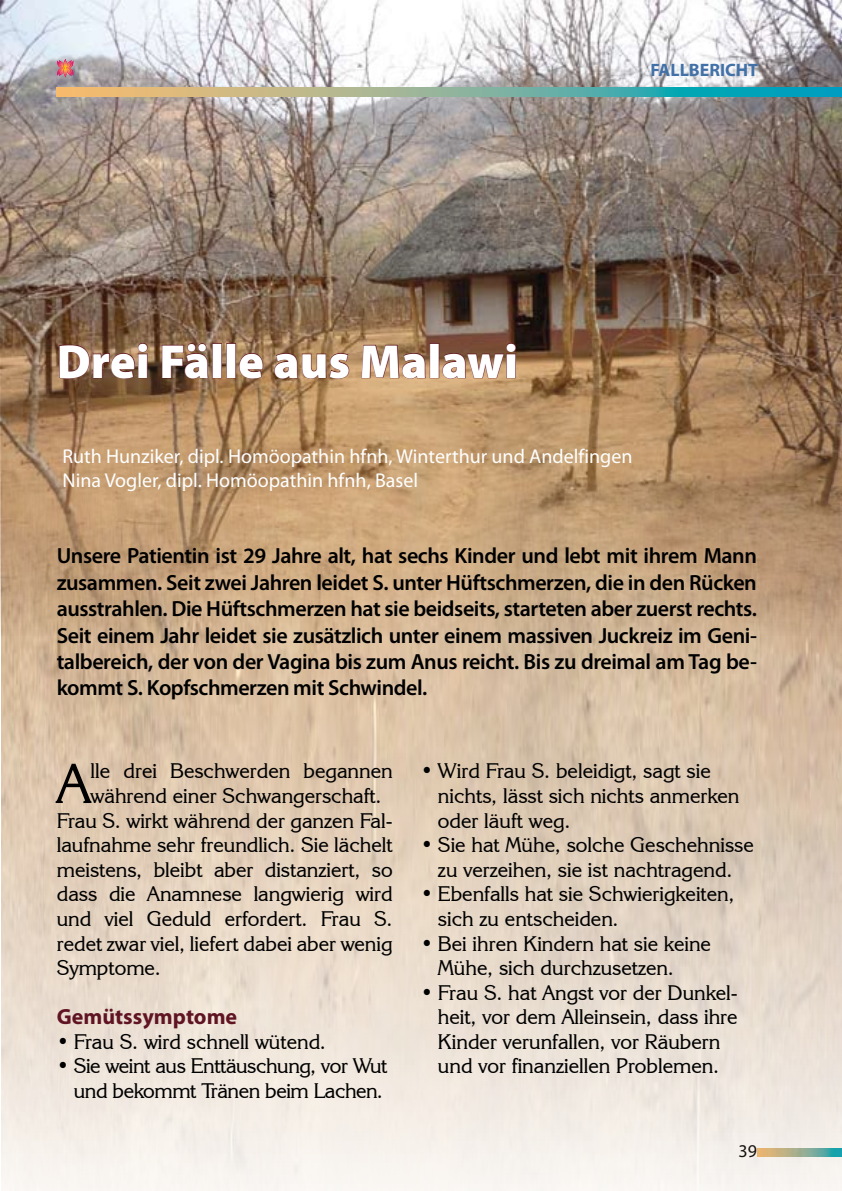
<style>
.page{position:relative;width:842px;height:1191px;background:#fff}
.page>*{position:absolute;margin:0;border:0;box-sizing:border-box;transform-origin:0 0}
.t1{font:56.2px "Korinna IT Cby BT";color:#000}
.t2{font:900 48px "Myriad Pro";color:#fff}
.t3{font:600 22px/26.4px "Myriad Pro";letter-spacing:-.02em;color:#000;text-align:justify}
.t4{font:700 22px "Myriad Pro";color:#601423}
.t5{font:21px/24.6px "Korinna IT Cby BT";color:#000}
.t6{font:21px/24.6px "Korinna IT Cby BT";letter-spacing:-.02em;color:#000;text-align:center}
.t7{font:20px/24px "Myriad Pro";color:#fff}
.t8{font:700 18px "Myriad Pro";color:#4271a8}
.t9{font:18px "Myriad Pro";color:#000}
</style>
<div class="page">
<img style="left:1px;top:635px;width:841px;height:556px">
<img style="left:0;top:0;width:842px;height:635px">
<svg style="left:59px;top:342px;width:89px;height:37px;background:#845b43"></svg>
<svg style="left:161px;top:343px;width:48px;height:36px;background:#7b553f"></svg>
<div style="left:212px;top:343px;width:10px;height:35px;border:1px solid #601423"></div>
<div style="left:226px;top:343px;width:10px;height:35px;border:1px solid #601423"></div>
<svg style="left:239px;top:352px;width:25px;height:27px"></svg>
<svg style="left:274px;top:352px;width:76px;height:27px;background:#9d7050"></svg>
<svg style="left:361px;top:303px;width:65px;height:76px;background:#9f7855"></svg>
<div style="left:430px;top:343px;width:9px;height:35px;border:1px solid #601423"></div>
<svg style="left:442px;top:342px;width:74px;height:49px;background:#a37756"></svg>
<svg style="left:57px;top:88px;width:785px;height:8px;background:#7fb09a"></svg>
<svg style="left:57px;top:59px;width:17px;height:18px"></svg>
<p class="t8" style="left:650px;top:59px;width:109px">FALLBERICHT</p>
<h2 class="t2" style="left:57px;top:329px;width:463px">Drei Fälle aus Malawi</h2>
<p class="t7" style="left:62px;top:443px;width:571px">Ruth Hunziker, dipl. Homöopathin hfnh, Winterthur und Andelfingen<br>Nina Vogler, dipl. Homöopathin hfnh, Basel</p>
<p class="t3" style="left:57px;top:542px;width:702px">Unsere Patientin ist 29 Jahre alt, hat sechs Kinder und lebt mit ihrem Mann zusammen. Seit zwei Jahren leidet S. unter Hüftschmerzen, die in den Rücken ausstrahlen. Die Hüftschmerzen hat sie beidseits, starteten aber zuerst rechts.<br>Seit einem Jahr leidet sie zusätzlich unter einem massiven Juckreiz im Geni&shy;talbereich, der von der Vagina bis zum Anus reicht. Bis zu dreimal am Tag be&shy;kommt S. Kopfschmerzen mit Schwindel.</p>
<h1 class="t1" style="left:57px;top:749px;width:35px">A</h1>
<p class="t5" style="left:91px;top:758px;width:304px">lle drei Beschwerden begannen</p>
<p class="t5" style="left:91px;top:783px;width:292px">während einer Schwangerschaft.</p>
<p class="t5" style="left:57px;top:807px;width:337px">Frau S. wirkt während der ganzen Fal-</p>
<p class="t5" style="left:57px;top:832px;width:337px">laufnahme sehr freundlich. Sie lächelt</p>
<p class="t5" style="left:57px;top:857px;width:337px">meistens, bleibt aber distanziert, so</p>
<p class="t5" style="left:57px;top:881px;width:337px">dass die Anamnese langwierig wird</p>
<p class="t5" style="left:57px;top:906px;width:337px">und viel Geduld erfordert. Frau S.</p>
<p class="t5" style="left:57px;top:930px;width:337px">redet zwar viel, liefert dabei aber wenig</p>
<p class="t5" style="left:57px;top:955px;width:106px">Symptome.</p>
<p class="t4" style="left:57px;top:1002px;width:182px">Gemütssymptome</p>
<p class="t5" style="left:57px;top:1028px;width:271px">• Frau S. wird schnell wütend.</p>
<p class="t6" style="left:57px;top:1053px;width:332px">• Sie weint aus Enttäuschung, vor Wut und bekommt Tränen beim Lachen.</p>
<p class="t5" style="left:438px;top:758px;width:303px;text-indent:-17px">• Wird Frau S. beleidigt, sagt sie nichts, lässt sich nichts anmerken oder läuft weg.</p>
<p class="t5" style="left:421px;top:832px;width:334px;text-align:center">• Sie hat Mühe, solche Geschehnisse zu verzeihen, sie ist nachtragend.</p>
<p class="t5" style="left:438px;top:881px;width:298px;text-indent:-17px">• Ebenfalls hat sie Schwierigkeiten, sich zu entscheiden.</p>
<p class="t5" style="left:438px;top:930px;width:274px;text-indent:-17px">• Bei ihren Kindern hat sie keine<br>Mühe, sich durchzusetzen.</p>
<p class="t5" style="left:438px;top:979px;width:301px;text-indent:-17px">• Frau S. hat Angst vor der Dunkel&shy;heit, vor dem Alleinsein, dass ihre Kinder verunfallen, vor Räubern und vor finanziellen Problemen.</p>
<p class="t9" style="left:738px;top:1139px;width:20px">39</p>
</div>
